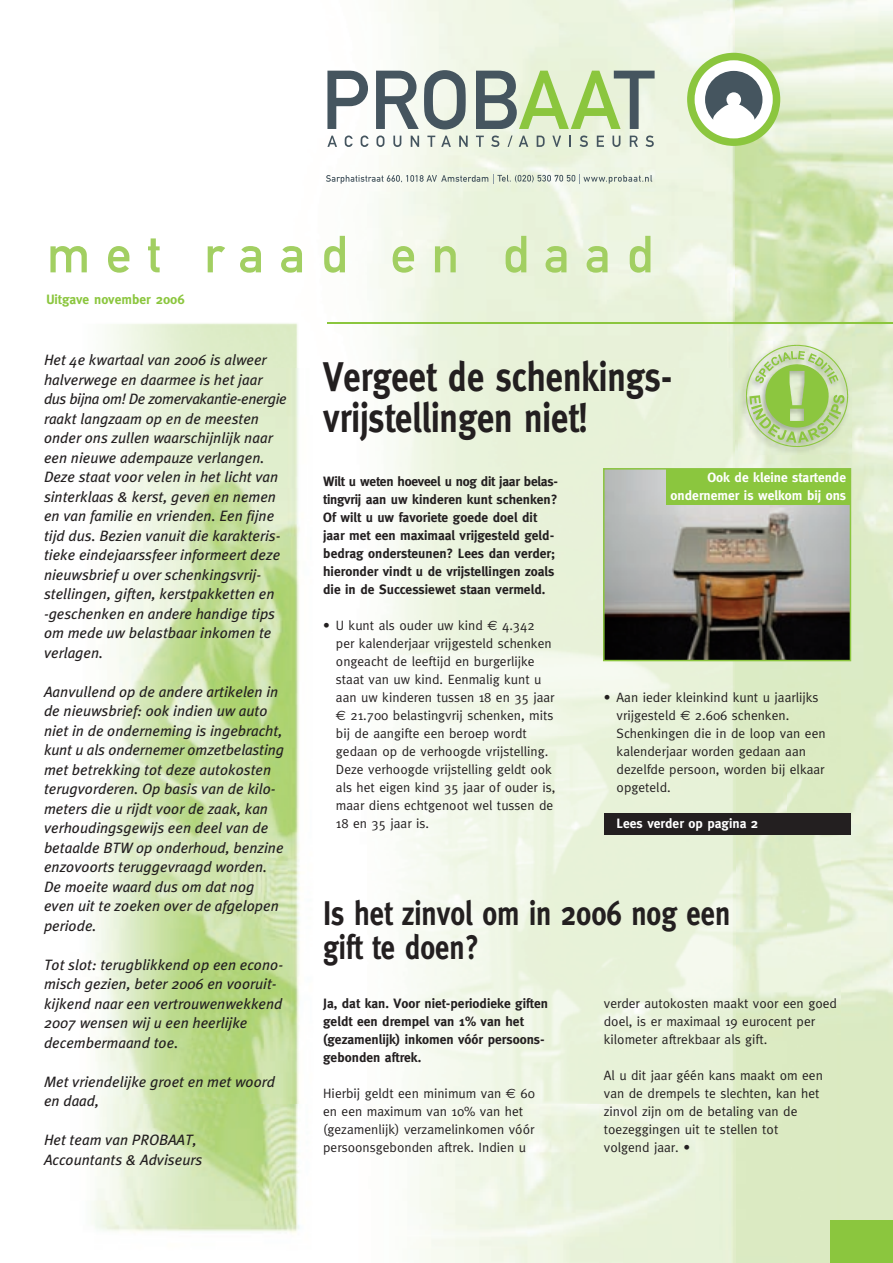
<style>
.page{position:relative;width:893px;height:1263px;background:#fff}
.page>*{position:absolute;margin:0;border:0;box-sizing:border-box;transform-origin:0 0}
.t1{font:700 41.4px/41.4px "Meta";color:#231f20;scale:.83 1}
.t2{font:700 34.2px/34.2px "Meta";color:#231f20;scale:.83 1}
.t3{font:italic 15px/19.5px "Meta Plus";color:#231f20}
.t4{font:13.5px/18px "Meta";color:#231f20}
.t5{font:700 13.5px/18px "Meta";color:#231f20}
.t6{font:700 13.5px/18px "Meta";color:#fff;text-align:right}
.t7{font:700 13.5px "Meta";color:#8bc63e}
.s1{font-family:"Euro Sans"}
</style>
<div class="page">
<img style="left:107px;top:0;width:786px;height:368px">
<img style="left:92px;top:368px;width:696px;height:895px">
<img style="left:841px;top:368px;width:52px;height:852px">
<img style="left:788px;top:455px;width:53px;height:808px">
<svg style="left:519px;top:136px;width:9px;height:11px"></svg>
<svg style="left:537px;top:136px;width:8px;height:11px"></svg>
<svg style="left:552px;top:136px;width:9px;height:11px"></svg>
<svg style="left:569px;top:136px;width:2px;height:11px"></svg>
<svg style="left:580px;top:136px;width:8px;height:11px"></svg>
<svg style="left:597px;top:136px;width:7px;height:11px"></svg>
<svg style="left:612px;top:136px;width:8px;height:11px"></svg>
<svg style="left:630px;top:136px;width:8px;height:11px"></svg>
<svg style="left:645px;top:136px;width:9px;height:11px"></svg>
<svg style="left:508px;top:136px;width:5px;height:11px"></svg>
<svg style="left:327px;top:136px;width:10px;height:11px"></svg>
<svg style="left:345px;top:136px;width:8px;height:11px"></svg>
<svg style="left:361px;top:136px;width:8px;height:11px"></svg>
<svg style="left:376px;top:136px;width:8px;height:11px"></svg>
<svg style="left:393px;top:136px;width:8px;height:11px"></svg>
<svg style="left:411px;top:136px;width:8px;height:11px"></svg>
<svg style="left:427px;top:136px;width:8px;height:11px"></svg>
<svg style="left:441px;top:136px;width:10px;height:11px"></svg>
<svg style="left:459px;top:136px;width:9px;height:11px"></svg>
<svg style="left:476px;top:136px;width:8px;height:11px"></svg>
<svg style="left:491px;top:136px;width:8px;height:11px"></svg>
<svg style="left:327px;top:71px;width:41px;height:58px"></svg>
<svg style="left:376px;top:70px;width:90px;height:59px"></svg>
<svg style="left:476px;top:71px;width:179px;height:58px;background:#b2c7a0"></svg>
<svg style="left:687px;top:53px;width:93px;height:93px"></svg>
<hr style="left:327px;top:322px;width:566px;height:2px;background:#8bc63e">
<div style="left:831px;top:1220px;width:62px;height:43px;background:#8bc63e"></div>
<svg style="left:50px;top:236px;width:600px;height:37px"></svg>
<div style="left:604px;top:814px;width:246px;height:21px;background:#231f20"></div>
<svg style="left:603px;top:468px;width:248px;height:193px;background:#7e7b71"></svg>
<div style="left:666px;top:469px;width:185px;height:35px;background:#8bc63e"></div>
<svg style="left:326px;top:175px;width:326px;height:9px"></svg>
<img style="left:738px;top:342px;width:114px;height:113px">
<img style="left:794px;top:345px;width:54px;height:94px">
<p class="t7" style="left:47px;top:291px;width:140px">Uitgave november 2006</p>
<p class="t3" style="left:44px;top:350px;width:244px">Het 4e kwartaal van 2006 is alweer halverwege en daarmee is het jaar dus bijna om! De zomervakantie-energie raakt langzaam op en de meesten onder ons zullen waarschijnlijk naar een nieuwe adempauze verlangen.<br>Deze staat voor velen in het licht van sinterklaas &amp; kerst, geven en nemen en van familie en vrienden. Een fijne tijd dus. Bezien vanuit die karakteris&shy;tieke eindejaarssfeer informeert deze nieuwsbrief u over schenkingsvrij&shy;stellingen, giften, kerstpakketten en -geschenken en andere handige tips om mede uw belastbaar inkomen te verlagen.</p>
<p class="t3" style="left:44px;top:682px;width:241px">Aanvullend op de andere artikelen in de nieuwsbrief: ook indien uw auto niet in de onderneming is ingebracht, kunt u als ondernemer omzetbelasting met betrekking tot deze autokosten terugvorderen. Op basis van de kilo&shy;meters die u rijdt voor de zaak, kan verhoudingsgewijs een deel van de betaalde BTW op onderhoud, benzine enzovoorts teruggevraagd worden.<br>De moeite waard dus om dat nog even uit te zoeken over de afgelopen periode.</p>
<p class="t3" style="left:44px;top:955px;width:240px">Tot slot: terugblikkend op een econo&shy;misch gezien, beter 2006 en vooruit&shy;kijkend naar een vertrouwenwekkend<br>2007 wensen wij u een heerlijke decembermaand toe.</p>
<p class="t3" style="left:44px;top:1072px;width:233px">Met vriendelijke groet en met woord en daad,</p>
<p class="t3" style="left:44px;top:1130px;width:160px">Het team van PROBAAT,<br>Accountants &amp; Adviseurs</p>
<h1 class="t1" style="left:323px;top:355px;width:422px">Vergeet de schenkings&shy;vrijstellingen niet!</h1>
<p class="t5" style="left:323px;top:472px;width:236px">Wilt u weten hoeveel u nog dit jaar belas&shy;tingvrij aan uw kinderen kunt schenken?<br>Of wilt u uw favoriete goede doel dit jaar met een maximaal vrijgesteld geld&shy;bedrag ondersteunen? Lees dan verder; hieronder vindt u de vrijstellingen zoals die in de Successiewet staan vermeld.</p>
<p class="t4" style="left:336px;top:616px;width:221px;text-indent:-13px">• U kunt als ouder uw kind <span class="s1">€</span> 4.342 per kalenderjaar vrijgesteld schenken ongeacht de leeftijd en burgerlijke staat van uw kind. Eenmalig kunt u aan uw kinderen tussen 18 en 35 jaar <span class="s1">€</span> 21.700 belastingvrij schenken, mits bij de aangifte een beroep wordt gedaan op de verhoogde vrijstelling.<br>Deze verhoogde vrijstelling geldt ook als het eigen kind 35 jaar of ouder is, maar diens echtgenoot wel tussen de 18 en 35 jaar is.</p>
<p class="t6" style="left:671px;top:468px;width:177px">Ook de kleine startende ondernemer is welkom bij ons</p>
<p class="t4" style="left:617px;top:688px;width:211px;text-indent:-13px">• Aan ieder kleinkind kunt u jaarlijks vrijgesteld <span class="s1">€</span> 2.606 schenken.<br>Schenkingen die in de loop van een kalenderjaar worden gedaan aan dezelfde persoon, worden bij elkaar opgeteld.</p>
<p class="t6" style="left:617px;top:814px;width:143px">Lees verder op pagina 2</p>
<h2 class="t2" style="left:323px;top:895px;width:492px">Is het zinvol om in 2006 nog een gift te doen?</h2>
<p class="t5" style="left:323px;top:994px;width:226px">Ja, dat kan. Voor niet-periodieke giften geldt een drempel van 1% van het (gezamenlijk) inkomen vóór persoons&shy;gebonden aftrek.</p>
<p class="t4" style="left:323px;top:1084px;width:213px">Hierbij geldt een minimum van <span class="s1">€</span> 60 en een maximum van 10% van het (gezamenlijk) verzamelinkomen vóór persoons gebonden aftrek. Indien u</p>
<p class="t4" style="left:604px;top:994px;width:235px">verder autokosten maakt voor een goed doel, is er maximaal 19 eurocent per kilometer aftrekbaar als gift.</p>
<p class="t4" style="left:604px;top:1066px;width:221px">Al u dit jaar géén kans maakt om een van de drempels te slechten, kan het zinvol zijn om de betaling van de toezeggingen uit te stellen tot volgend jaar. •</p>
</div>
